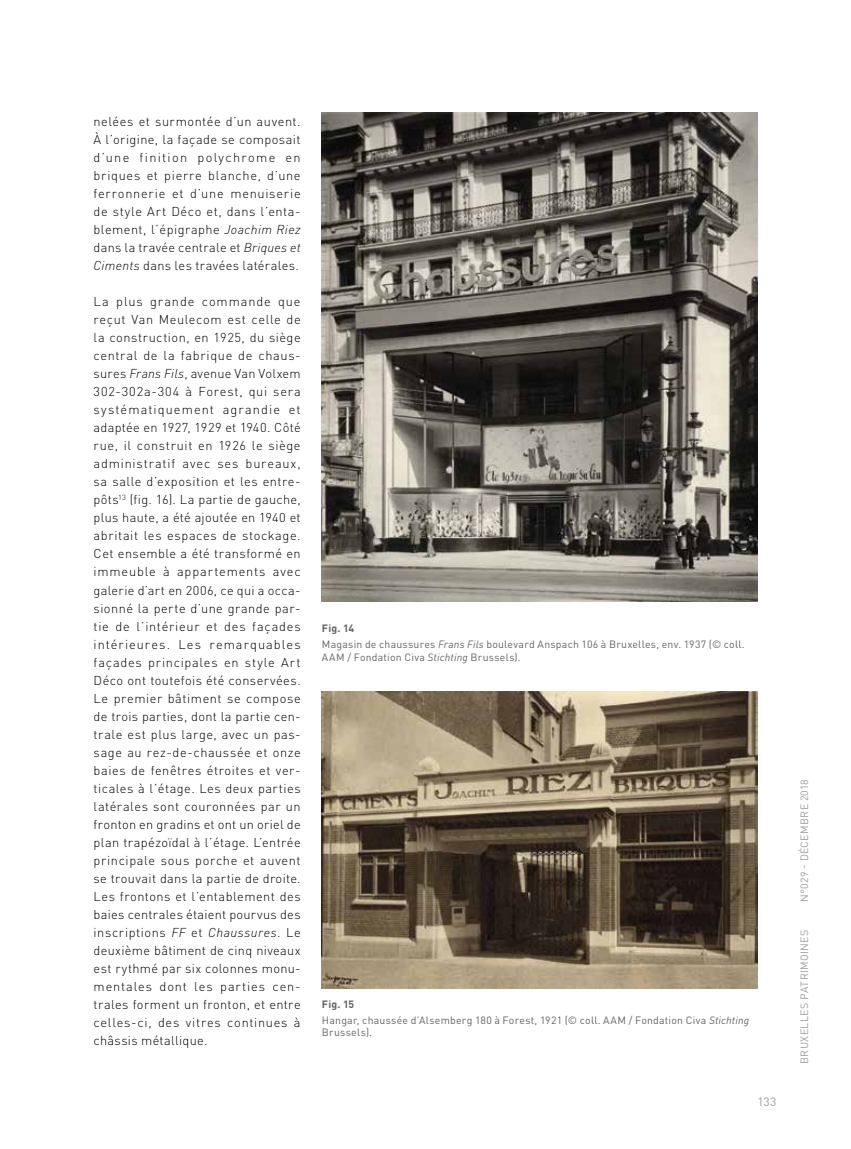
<style>
.page{position:relative;width:851px;height:1149px;background:#fff}
.page>*{position:absolute;margin:0;border:0;box-sizing:border-box;transform-origin:0 0}
.t1{font:300 12.75px/18px "DINOT";letter-spacing:.03em;color:#000;text-align:justify}
.t2{font:12px "DINOT";color:#9d9d9c}
.t3{font:10.5px/16.2px "DINOT";letter-spacing:.02em;color:#646363}
.t4{font:10.5px "DINOT";letter-spacing:.035em;color:#9d9d9c}
.s1{font-style:italic}
.s2{font-weight:700}
</style>
<div class="page">
<img style="left:322px;top:113px;width:435px;height:488px">
<img style="left:322px;top:691px;width:435px;height:297px">
<p class="t1" style="left:94px;top:112px;width:208px">nelées et surmontée d’un auvent.<br>À l’origine, la façade se composait d’une finition polychrome en briques et pierre blanche, d’une ferronnerie et d’une menuiserie de style Art Déco et, dans l’enta&shy;blement, l’épigraphe <span class="s1">Joachim Riez </span>dans la travée centrale et <span class="s1">Briques et Ciments</span> dans les travées latérales.</p>
<p class="t1" style="left:94px;top:292px;width:208px">La plus grande commande que reçut Van Meulecom est celle de la construction, en 1925, du siège central de la fabrique de chaus&shy;sures <span class="s1">Frans Fils</span>, avenue Van Volxem 302-302a-304 à Forest, qui sera systématiquement agrandie et adaptée en 1927, 1929 et 1940. Côté rue, il construit en 1926 le siège administratif avec ses bureaux, sa salle d’exposition et les entre&shy;pôts<sup>13</sup> (fig. 16). La partie de gauche, plus haute, a été ajoutée en 1940 et abritait les espaces de stockage.<br>Cet ensemble a été transformé en immeuble à appartements avec galerie d’art en 2006, ce qui a occa&shy;sionné la perte d’une grande par&shy;tie de l’intérieur et des façades intérieures. Les remarquables façades principales en style Art Déco ont toutefois été conservées.<br>Le premier bâtiment se compose de trois parties, dont la partie cen&shy;trale est plus large, avec un pas&shy;sage au rez-de-chaussée et onze baies de fenêtres étroites et ver&shy;ticales à l’étage. Les deux parties latérales sont couronnées par un fronton en gradins et ont un oriel de plan trapézoïdal à l’étage. L’entrée principale sous porche et auvent se trouvait dans la partie de droite.<br>Les frontons et l’entablement des baies centrales étaient pourvus des inscriptions <span class="s1">FF</span> et <span class="s1">Chaussures</span>. Le deuxième bâtiment de cinq niveaux est rythmé par six colonnes monu&shy;mentales dont les parties cen&shy;trales forment un fronton, et entre celles-ci, des vitres continues à châssis métallique.</p>
<p class="t3" style="left:322px;top:620px;width:424px"><span class="s2">Fig. 14<br></span>Magasin de chaussures <span class="s1">Frans Fils</span> boulevard Anspach 106 à Bruxelles, env. 1937 (© coll.</p>
<p class="t3" style="left:322px;top:648px;width:200px">AAM / Fondation Civa <span class="s1">Stichting</span> Brussels).</p>
<p class="t3" style="left:322px;top:995px;width:429px"><span class="s2">Fig. 15<br></span>Hangar, chaussée d’Alsemberg 180 à Forest, 1921 (© coll. AAM / Fondation Civa <span class="s1">Stichting</span></p>
<p class="t3" style="left:322px;top:1023px;width:52px">Brussels).</p>
<p class="t2" style="left:757px;top:1094px;width:21px">133</p>
<p class="t4" style="left:797px;top:901px;width:124px;rotate:-90deg">N°029 - DÉCEMBRE 2018</p>
<p class="t4" style="left:797px;top:1063px;width:136px;rotate:-90deg">BRUXELLES PATRIMOINES</p>
</div>
